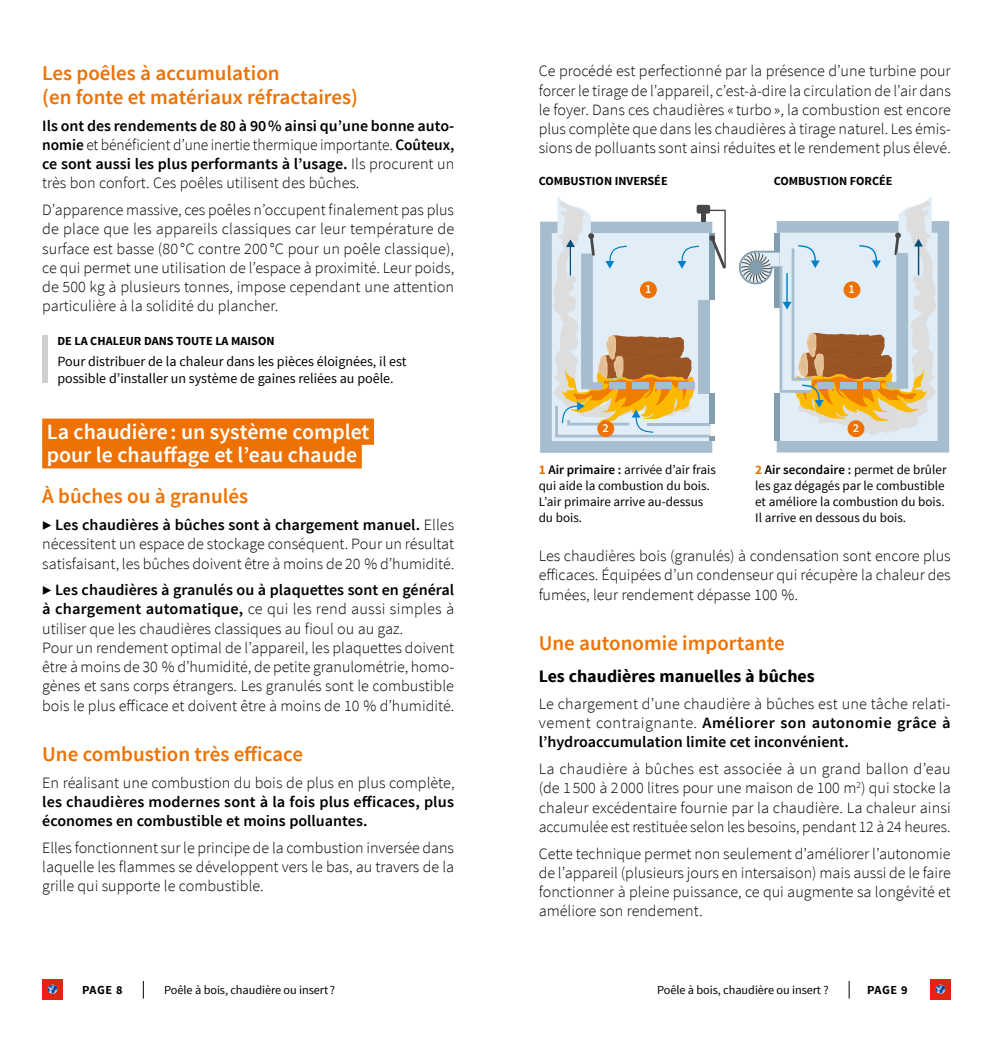
<style>
.page{position:relative;width:993px;height:1042px;background:#fff}
.page>*{position:absolute;margin:0;border:0;box-sizing:border-box;transform-origin:0 0}
.t1{font:600 21.88px/23.6px "Source Sans Pro";color:#fff}
.t2{font:600 21px/23.6px "Source Sans Pro";color:#ee7203}
.t3{font:700 17.5px "Source Sans Pro";color:#000}
.t4{font:300 15.75px/19.2px "Source Sans Pro";color:#000;text-align:justify}
.t5{font:600 15.75px/19.2px "Source Sans Pro";color:#000}
.t6{font:14px/16.6px "Source Sans Pro";color:#000}
.t7{font:13.12px/15.8px "Source Sans Pro";color:#000}
.t8{font:700 12.25px "Source Sans Pro";color:#000}
.t9{font:12.25px "Source Sans Pro";letter-spacing:-.005em;color:#000}
.t10{font:600 12.25px "Source Sans Pro";color:#fff}
.s1{font-weight:600}
.s2{font-weight:700;color:#ee7203}
</style>
<div class="page">
<svg style="left:143px;top:981px;width:1px;height:17px"></svg>
<div style="left:42px;top:979px;width:21px;height:21px;background:#e42313"></div>
<svg style="left:48px;top:984px;width:9px;height:10px"></svg>
<svg style="left:848px;top:981px;width:1px;height:17px"></svg>
<div style="left:929px;top:979px;width:21px;height:21px;background:#e42313"></div>
<svg style="left:935px;top:984px;width:9px;height:10px"></svg>
<div style="left:42px;top:418px;width:332px;height:27px;background:#ee7203"></div>
<div style="left:42px;top:442px;width:319px;height:26px;background:#ee7203"></div>
<div style="left:42px;top:335px;width:5px;height:48px;background:#d0d0d0"></div>
<svg style="left:774px;top:233px;width:2px;height:74px"></svg>
<div style="left:774px;top:393px;width:5px;height:47px;background:#839faf"></div>
<svg style="left:738px;top:251px;width:34px;height:33px"></svg>
<svg style="left:741px;top:252px;width:29px;height:30px"></svg>
<div style="left:749px;top:261px;width:13px;height:13px;background:#839faf;border-radius:50%"></div>
<div style="left:748px;top:261px;width:14px;height:13px;border:1px solid #839faf;border-radius:50%"></div>
<svg style="left:776px;top:195px;width:172px;height:257px;background:#d1d1c9"></svg>
<svg style="left:540px;top:196px;width:185px;height:257px;background:#d2d2ca"></svg>
<div style="left:639px;top:281px;width:17px;height:17px;background:#ee7203;border-radius:50%"></div>
<div style="left:843px;top:281px;width:17px;height:17px;background:#ee7203;border-radius:50%"></div>
<div style="left:597px;top:420px;width:17px;height:17px;background:#ee7203;border-radius:50%"></div>
<div style="left:847px;top:420px;width:17px;height:17px;background:#ee7203;border-radius:50%"></div>
<h2 class="t2" style="left:42px;top:62px;width:317px">Les poêles à accumulation<br>(en fonte et matériaux réfractaires)</h2>
<p class="t4" style="left:42px;top:116px;width:413px"><span class="s1">Ils ont des rendements de 80 à 90% ainsi qu’une bonne auto&shy;nomie</span> et bénéficient d’une inertie thermique importante. <span class="s1">Coûteux, ce sont aussi les plus performants à l’usage.</span> Ils procurent un très bon confort. Ces poêles utilisent des bûches.</p>
<p class="t4" style="left:42px;top:200px;width:413px">D’apparence massive, ces poêles n’occupent finalement pas plus de place que les appareils classiques car leur température de surface est basse (80 °C contre 200 °C pour un poêle classique), ce qui permet une utilisation de l’espace à proximité. Leur poids, de 500 kg à plusieurs tonnes, impose cependant une attention particulière à la solidité du plancher.</p>
<p class="t8" style="left:57px;top:333px;width:219px">DE LA CHALEUR DANS TOUTE LA MAISON</p>
<p class="t6" style="left:57px;top:354px;width:350px">Pour distribuer de la chaleur dans les pièces éloignées, il est possible d’installer un système de gaines reliées au poêle.</p>
<h1 class="t1" style="left:47px;top:420px;width:324px">La chaudière: un système complet pour le chauffage et l’eau chaude</h1>
<h2 class="t2" style="left:42px;top:485px;width:207px">À bûches ou à granulés</h2>
<p class="t4" style="left:42px;top:515px;width:413px"><span class="s1">▶ Les chaudières à bûches sont à chargement manuel.</span> Elles nécessitent un espace de stockage conséquent. Pour un résultat satisfaisant, les bûches doivent être à moins de 20 % d’humidité.</p>
<p class="t4" style="left:42px;top:580px;width:413px;text-align:left"><span class="s1">▶ Les chaudières à granulés ou à plaquettes sont en général à chargement automatique,</span> ce qui les rend aussi simples à utiliser que les chaudières classiques au fioul ou au gaz.<br>Pour un rendement optimal de l’appareil, les plaquettes doivent être à moins de 30 % d’humidité, de petite granulométrie, homo&shy;gènes et sans corps étrangers. Les granulés sont le combustible bois le plus efficace et doivent être à moins de 10 % d’humidité.</p>
<h2 class="t2" style="left:42px;top:743px;width:262px">Une combustion très efficace</h2>
<p class="t4" style="left:42px;top:773px;width:413px">En réalisant une combustion du bois de plus en plus complète,</p>
<p class="t5" style="left:42px;top:792px;width:413px">les chaudières modernes sont à la fois plus efficaces, plus économes en combustible et moins polluantes.</p>
<p class="t4" style="left:42px;top:838px;width:413px">Elles fonctionnent sur le principe de la combustion inversée dans laquelle les flammes se développent vers le bas, au travers de la grille qui supporte le combustible.</p>
<p class="t4" style="left:538px;top:62px;width:413px">Ce procédé est perfectionné par la présence d’une turbine pour forcer le tirage de l’appareil, c’est-à-dire la circulation de l’air dans le foyer. Dans ces chaudières « turbo», la combustion est encore plus complète que dans les chaudières à tirage naturel. Les émis&shy;sions de polluants sont ainsi réduites et le rendement plus élevé.</p>
<p class="t8" style="left:538px;top:173px;width:130px">COMBUSTION INVERSÉE</p>
<p class="t8" style="left:773px;top:173px;width:120px">COMBUSTION FORCÉE</p>
<p class="t10" style="left:645px;top:281px;width:8px">1</p>
<p class="t10" style="left:848px;top:281px;width:8px">1</p>
<p class="t10" style="left:602px;top:420px;width:8px">2</p>
<p class="t10" style="left:852px;top:420px;width:8px">2</p>
<p class="t7" style="left:538px;top:462px;width:179px"><span class="s2">1</span> <span class="s1">Air primaire :</span> arrivée d’air frais qui aide la combustion du bois.<br>L’air primaire arrive au-dessus du bois.</p>
<p class="t7" style="left:755px;top:462px;width:193px"><span class="s2">2</span> <span class="s1">Air secondaire :</span> permet de brûler les gaz dégagés par le combustible et améliore la combustion du bois.<br>Il arrive en dessous du bois.</p>
<p class="t4" style="left:538px;top:546px;width:413px">Les chaudières bois (granulés) à condensation sont encore plus efficaces. Équipées d’un condenseur qui récupère la chaleur des fumées, leur rendement dépasse 100 %.</p>
<h2 class="t2" style="left:538px;top:632px;width:247px">Une autonomie importante</h2>
<p class="t3" style="left:538px;top:665px;width:277px">Les chaudières manuelles à bûches</p>
<p class="t4" style="left:538px;top:694px;width:413px">Le chargement d’une chaudière à bûches est une tâche relati&shy;vement contraignante. <span class="s1">Améliorer son autonomie grâce à l’hydroaccumulation limite cet inconvénient.</span></p>
<p class="t4" style="left:538px;top:759px;width:413px">La chaudière à bûches est associée à un grand ballon d’eau (de 1 500 à 2 000 litres pour une maison de 100 m<sup>2</sup>) qui stocke la chaleur excédentaire fournie par la chaudière. La chaleur ainsi accumulée est restituée selon les besoins, pendant 12 à 24 heures.</p>
<p class="t4" style="left:538px;top:844px;width:413px">Cette technique permet non seulement d’améliorer l’autonomie de l’appareil (plusieurs jours en intersaison) mais aussi de le faire fonctionner à pleine puissance, ce qui augmente sa longévité et améliore son rendement.</p>
<p class="t8" style="left:82px;top:981px;width:42px">PAGE 8</p>
<p class="t9" style="left:164px;top:982px;width:172px">Poêle à bois, chaudière ou insert ?</p>
<p class="t9" style="left:657px;top:982px;width:173px">Poêle à bois, chaudière ou insert ?</p>
<p class="t8" style="left:866px;top:981px;width:42px">PAGE 9</p>
</div>
